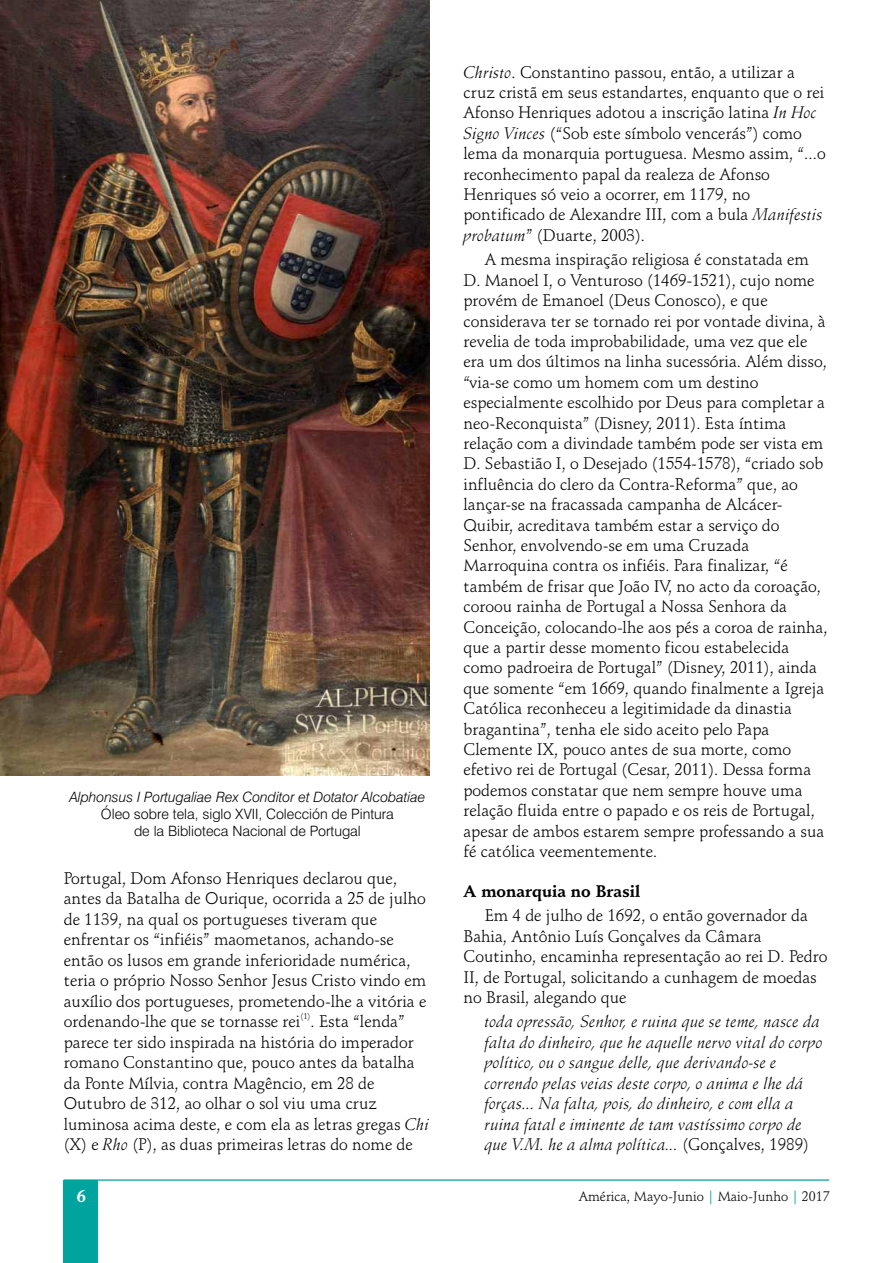
<style>
.page{position:relative;width:893px;height:1263px;background:#fff}
.page>*{position:absolute;margin:0;border:0;box-sizing:border-box;transform-origin:0 0}
.t1{font:16.5px/20.4px "Schneidler BT";color:#000}
.t2{font:italic 16.5px/20.4px "Schneidler BT";color:#000}
.t3{font:700 16.5px "Schneidler BT";color:#000}
.t4{font:700 16.5px "Schneidler BT";color:#fff}
.t5{font:300 14.25px/17.1px "Swiss 721 BT";color:#000;text-align:center}
.t6{font:italic 300 14.25px "Swiss 721 BT";color:#000}
.t7{font:13.5px "Schneidler BT";color:#000}
.t8{font:8.25px "Schneidler BT";color:#000}
.s1{font-style:italic}
.s2{font-style:normal}
.s3{color:#00a39e}
</style>
<div class="page">
<div style="left:64px;top:1180px;width:34px;height:83px;background:#00a39e"></div>
<hr style="left:64px;top:1179px;width:765px;height:2px;background:#00a39e">
<img style="left:0;top:0;width:429px;height:776px">
<p class="t6" style="left:70px;top:791px;width:357px">Alphonsus I Portugaliae Rex Conditor et Dotator Alcobatiae</p>
<p class="t5" style="left:101px;top:806px;width:294px">Óleo sobre tela, siglo XVII, Colección de Pintura de la Biblioteca Nacional de Portugal</p>
<p class="t1" style="left:64px;top:869px;width:364px">Portugal, Dom Afonso Henriques declarou que, antes da Batalha de Ourique, ocorrida a 25 de julho de 1139, na qual os portugueses tiveram que enfrentar os “infiéis” maometanos, achando-se então os lusos em grande inferioridade numérica, teria o próprio Nosso Senhor Jesus Cristo vindo em auxílio dos portugueses, prometendo-lhe a vitória e</p>
<p class="t8" style="left:300px;top:1013px;width:12px">(1)</p>
<p class="t1" style="left:64px;top:1013px;width:367px">ordenando-lhe que se tornasse rei . Esta “lenda” parece ter sido inspirada na história do imperador romano Constantino que, pouco antes da batalha da Ponte Mílvia, contra Magêncio, em 28 de Outubro de 312, ao olhar o sol viu uma cruz luminosa acima deste, e com ela as letras gregas <span class="s1">Chi </span>(X) e <span class="s1">Rho</span> (P), as duas primeiras letras do nome de</p>
<p class="t1" style="left:463px;top:63px;width:364px"><span class="s1">Christo</span>. Constantino passou, então, a utilizar a cruz cristã em seus estandartes, enquanto que o rei Afonso Henriques adotou a inscrição latina <span class="s1">In Hoc Signo Vinces</span> (“Sob este símbolo vencerás”) como lema da monarquia portuguesa. Mesmo assim, “...o reconhecimento papal da realeza de Afonso Henriques só veio a ocorrer, em 1179, no pontificado de Alexandre III, com a bula <span class="s1">Manifestis probatum</span>” (Duarte, 2003).</p>
<p class="t1" style="left:463px;top:251px;width:366px;text-indent:21px">A mesma inspiração religiosa é constatada em D. Manoel I, o Venturoso (1469-1521), cujo nome provém de Emanoel (Deus Conosco), e que considerava ter se tornado rei por vontade divina, à revelia de toda improbabilidade, uma vez que ele era um dos últimos na linha sucessória. Além disso, “via-se como um homem com um destino especialmente escolhido por Deus para completar a neo-Reconquista” (Disney, 2011). Esta íntima relação com a divindade também pode ser vista em D. Sebastião I, o Desejado (1554-1578), “criado sob influência do clero da Contra-Reforma” que, ao lançar-se na fracassada campanha de Alcácer-Quibir, acreditava também estar a serviço do Senhor, envolvendo-se em uma Cruzada Marroquina contra os infiéis. Para finalizar, “é também de frisar que João IV, no acto da coroação, coroou rainha de Portugal a Nossa Senhora da Conceição, colocando-lhe aos pés a coroa de rainha, que a partir desse momento ficou estabelecida como padroeira de Portugal” (Disney, 2011), ainda que somente “em 1669, quando finalmente a Igreja Católica reconheceu a legitimidade da dinastia bragantina”, tenha ele sido aceito pelo Papa Clemente IX, pouco antes de sua morte, como efetivo rei de Portugal (Cesar, 2011). Dessa forma podemos constatar que nem sempre houve uma relação fluida entre o papado e os reis de Portugal, apesar de ambos estarem sempre professando a sua fé católica veementemente.</p>
<p class="t3" style="left:463px;top:884px;width:178px">A monarquia no Brasil</p>
<p class="t1" style="left:463px;top:907px;width:365px;text-indent:21px">Em 4 de julho de 1692, o então governador da Bahia, Antônio Luís Gonçalves da Câmara Coutinho, encaminha representação ao rei D. Pedro II, de Portugal, solicitando a cunhagem de moedas no Brasil, alegando que</p>
<p class="t2" style="left:485px;top:1013px;width:340px">toda opressão, Senhor, e ruina que se teme, nasce da falta do dinheiro, que he aquelle nervo vital do corpo político, ou o sangue delle, que derivando-se e correndo pelas veias deste corpo, o anima e lhe dá forças... Na falta, pois, do dinheiro, e com ella a ruina fatal e iminente de tam vastíssimo corpo de que V.M. he a alma política... <span class="s2">(Gonçalves, 1989)</span></p>
<p class="t4" style="left:76px;top:1189px;width:11px">6</p>
<p class="t7" style="left:579px;top:1191px;width:252px">América, Mayo-Junio <span class="s3">|</span> Maio-Junho <span class="s3">|</span> 2017</p>
</div>
